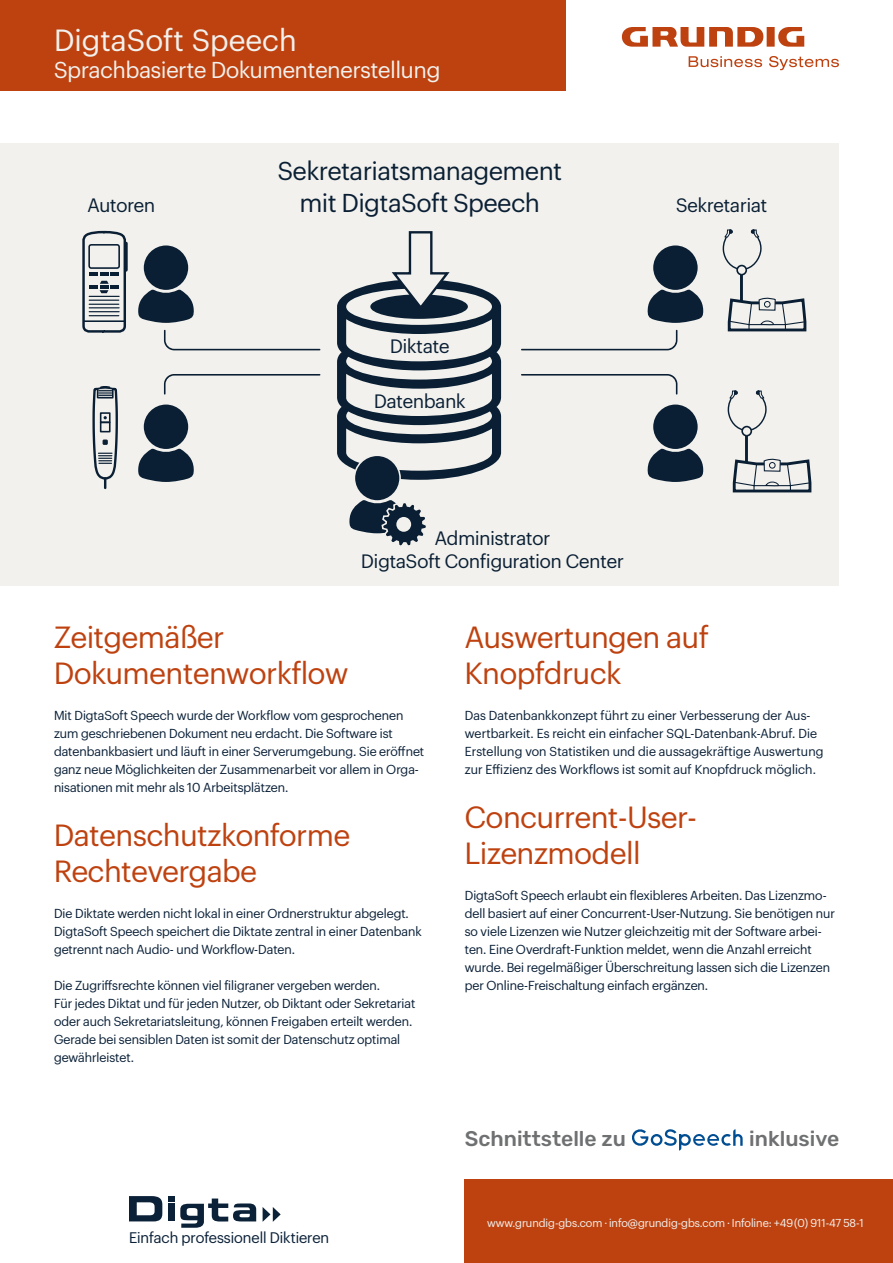
<style>
.page{position:relative;width:893px;height:1263px;background:#fff}
.page>*{position:absolute;margin:0;border:0;box-sizing:border-box;transform-origin:0 0}
.t1{font:30px/36px "Grundig Basics";color:#be4210}
.t2{font:500 30px "Grundig Basics";color:#f2f1ed}
.t3{font:25.35px/31.7px "Grundig Basics";color:#0b2138;text-align:center}
.t4{font:22.5px "Grundig Basics";color:#f2f1ed}
.t5{font:500 21.15px "Rubik";color:#6f7071}
.t6{font:19.05px/22.8px "Grundig Basics";color:#0b2138;text-align:center}
.t7{font:15px "Grundig Basics";color:#0b2138}
.t8{font:12.75px/18px "Grundig Basics";color:#0b2138}
.t9{font:11.25px "Grundig Basics";color:#f2f1ed}
</style>
<div class="page">
<div style="left:0;top:143px;width:838px;height:442px;background:#f2f1ed"></div>
<div style="left:465px;top:1179px;width:428px;height:84px;background:#be4210"></div>
<div style="left:0;top:0;width:566px;height:90px;background:#be4210"></div>
<svg style="left:621px;top:27px;width:183px;height:20px"></svg>
<svg style="left:689px;top:56px;width:73px;height:11px"></svg>
<svg style="left:769px;top:56px;width:70px;height:14px"></svg>
<svg style="left:263px;top:1207px;width:18px;height:15px"></svg>
<svg style="left:129px;top:1196px;width:33px;height:25px"></svg>
<svg style="left:168px;top:1196px;width:88px;height:32px"></svg>
<svg style="left:723px;top:229px;width:84px;height:103px"></svg>
<svg style="left:138px;top:290px;width:56px;height:33px"></svg>
<div style="left:144px;top:245px;width:44px;height:45px;background:#0b2138;border-radius:50%"></div>
<svg style="left:138px;top:449px;width:56px;height:33px"></svg>
<div style="left:144px;top:404px;width:44px;height:45px;background:#0b2138;border-radius:50%"></div>
<div style="left:354px;top:455px;width:46px;height:46px;background:#0b2138;border-radius:50%"></div>
<div style="left:353px;top:454px;width:48px;height:48px;border:2px solid #fff;border-radius:50%"></div>
<svg style="left:349px;top:500px;width:77px;height:46px"></svg>
<svg style="left:396px;top:517px;width:15px;height:15px"></svg>
<svg style="left:164px;top:330px;width:156px;height:20px"></svg>
<svg style="left:164px;top:374px;width:156px;height:21px"></svg>
<svg style="left:337px;top:231px;width:164px;height:249px"></svg>
<svg style="left:728px;top:390px;width:84px;height:103px"></svg>
<hr style="left:125px;top:243px;width:3px;height:27px;background:#0b2138">
<svg style="left:82px;top:230px;width:45px;height:103px"></svg>
<hr style="left:83px;top:320px;width:42px;height:2px;background:#0b2138">
<svg style="left:92px;top:386px;width:26px;height:104px"></svg>
<svg style="left:648px;top:290px;width:55px;height:33px;background:#314253"></svg>
<div style="left:653px;top:245px;width:45px;height:45px;background:#0b2138;border-radius:50%"></div>
<svg style="left:648px;top:449px;width:55px;height:33px;background:#314253"></svg>
<div style="left:653px;top:404px;width:45px;height:45px;background:#0b2138;border-radius:50%"></div>
<svg style="left:521px;top:330px;width:156px;height:20px"></svg>
<svg style="left:521px;top:374px;width:156px;height:21px"></svg>
<svg style="left:632px;top:1129px;width:111px;height:21px"></svg>
<h1 class="t2" style="left:54px;top:18px;width:244px">DigtaSoft Speech</h1>
<h3 class="t4" style="left:54px;top:53px;width:388px">Sprachbasierte Dokumentenerstellung</h3>
<h2 class="t3" style="left:278px;top:153px;width:286px">Sekretariatsmanagement mit DigtaSoft Speech</h2>
<h3 class="t6" style="left:87px;top:192px;width:69px">Autoren</h3>
<h3 class="t6" style="left:676px;top:192px;width:93px">Sekretariat</h3>
<h3 class="t6" style="left:390px;top:333px;width:61px">Diktate</h3>
<h3 class="t6" style="left:374px;top:388px;width:93px">Datenbank</h3>
<h3 class="t6" style="left:361px;top:525px;width:264px">Administrator<br>DigtaSoft Configuration Center</h3>
<h1 class="t1" style="left:54px;top:617px;width:296px">Zeitgemäßer<br>Dokumentenworkflow</h1>
<p class="t8" style="left:54px;top:705px;width:372px">Mit DigtaSoft Speech wurde der Workflow vom gesprochenen zum geschriebenen Dokument neu erdacht. Die Software ist datenbankbasiert und läuft in einer Serverumgebung. Sie eröffnet ganz neue Möglichkeiten der Zusammenarbeit vor allem in Orga&shy;nisationen mit mehr als 10 Arbeitsplätzen.</p>
<h1 class="t1" style="left:54px;top:815px;width:298px">Datenschutzkonforme<br>Rechtevergabe</h1>
<p class="t8" style="left:54px;top:903px;width:369px">Die Diktate werden nicht lokal in einer Ordnerstruktur abgelegt.<br>DigtaSoft Speech speichert die Diktate zentral in einer Datenbank getrennt nach Audio- und Workflow-Daten.</p>
<p class="t8" style="left:54px;top:975px;width:363px">Die Zugriffsrechte können viel filigraner vergeben werden.<br>Für jedes Diktat und für jeden Nutzer, ob Diktant oder Sekretariat oder auch Sekretariatsleitung, können Freigaben erteilt werden.<br>Gerade bei sensiblen Daten ist somit der Datenschutz optimal gewährleistet.</p>
<p class="t7" style="left:129px;top:1226px;width:202px">Einfach professionell Diktieren</p>
<h1 class="t1" style="left:465px;top:617px;width:245px">Auswertungen auf<br>Knopfdruck</h1>
<p class="t8" style="left:465px;top:705px;width:360px">Das Datenbankkonzept führt zu einer Verbesserung der Aus&shy;wertbarkeit. Es reicht ein einfacher SQL-Datenbank-Abruf. Die Erstellung von Statistiken und die aussagekräftige Auswertung zur Effizienz des Workflows ist somit auf Knopfdruck möglich.</p>
<h1 class="t1" style="left:465px;top:797px;width:234px">Concurrent-User-<br>Lizenzmodell</h1>
<p class="t8" style="left:465px;top:885px;width:372px">DigtaSoft Speech erlaubt ein flexibleres Arbeiten. Das Lizenzmo&shy;dell basiert auf einer Concurrent-User-Nutzung. Sie benötigen nur so viele Lizenzen wie Nutzer gleichzeitig mit der Software arbei&shy;ten. Eine Overdraft-Funktion meldet, wenn die Anzahl erreicht wurde. Bei regelmäßiger Überschreitung lassen sich die Lizenzen per Online-Freischaltung einfach ergänzen.</p>
<h3 class="t5" style="left:465px;top:1127px;width:163px">Schnittstelle zu</h3>
<h3 class="t5" style="left:749px;top:1127px;width:92px">inklusive</h3>
<p class="t9" style="left:487px;top:1214px;width:378px">www.grundig-gbs.com · info@grundig-gbs.com · Infoline: +49(0) 911-47 58-1</p>
</div>
